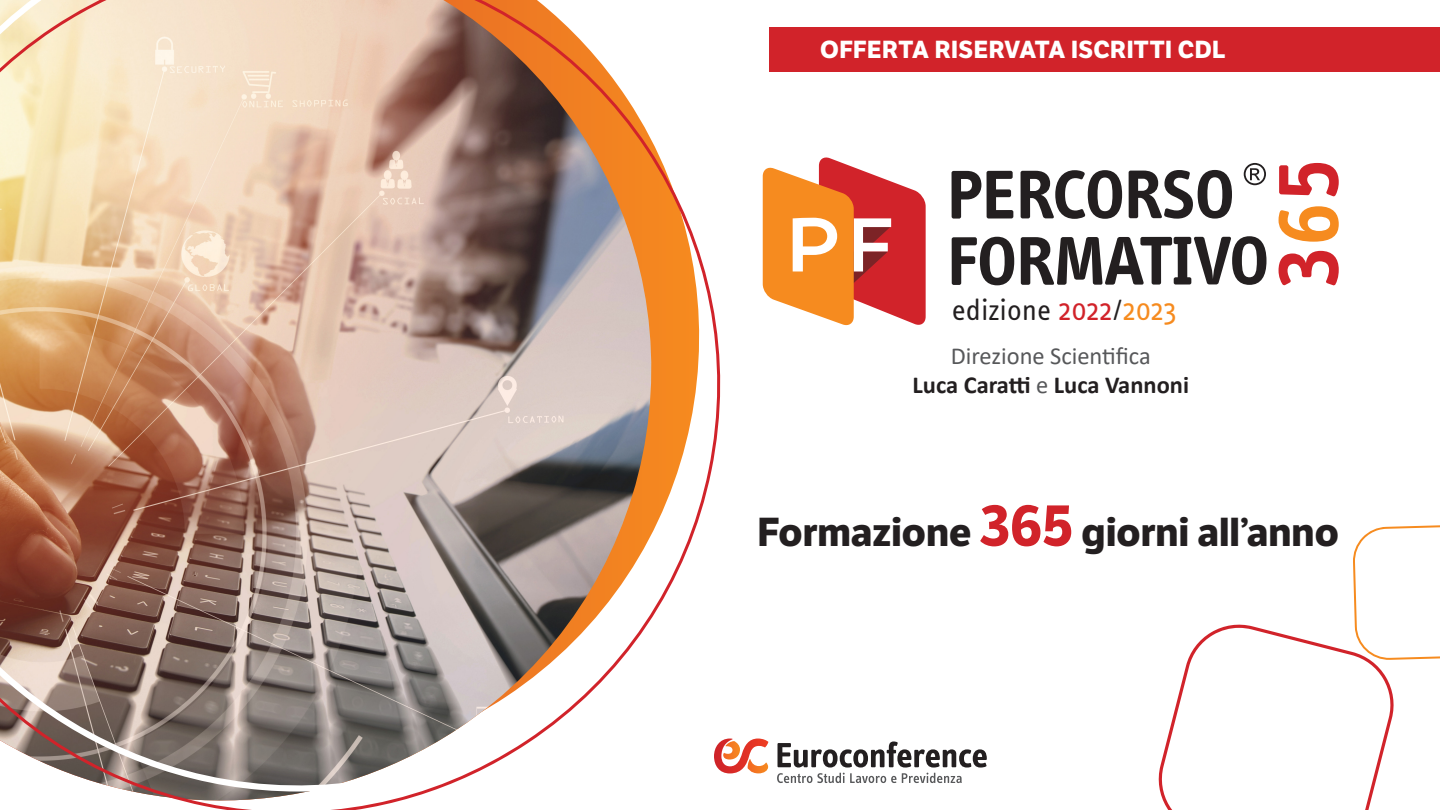
<style>
.page{position:relative;width:1440px;height:810px;background:#fff}
.page>*{position:absolute;margin:0;border:0;box-sizing:border-box;transform-origin:0 0}
.t1{font:700 39.3px "LFT Etica";color:#231f20}
.t2{font:30.3px "Info Text OT";color:#231f20}
.t3{font:700 24.45px "Calibri";color:#231f20}
.t4{font:24.45px "Calibri";color:#57585a}
.t5{font:700 24px "LFT Etica";letter-spacing:.02em;color:#fff}
.s1{color:#d1232a}
.s2{color:#f68b1f}
.s3{font-weight:400;color:#57585a}
.s4{font-size:56.7px;color:#d1232a}
</style>
<div class="page">
<img style="left:0;top:0;width:734px;height:810px">
<svg style="left:1158px;top:525px;width:282px;height:285px"></svg>
<svg style="left:777px;top:741px;width:210px;height:42px"></svg>
<svg style="left:714px;top:739px;width:54px;height:34px"></svg>
<svg style="left:763px;top:157px;width:163px;height:169px"></svg>
<svg style="left:952px;top:171px;width:29px;height:48px"></svg>
<svg style="left:987px;top:171px;width:26px;height:48px"></svg>
<svg style="left:1021px;top:170px;width:101px;height:49px"></svg>
<svg style="left:1129px;top:170px;width:103px;height:49px"></svg>
<svg style="left:952px;top:237px;width:62px;height:48px"></svg>
<svg style="left:1021px;top:236px;width:246px;height:49px"></svg>
<svg style="left:1244px;top:163px;width:22px;height:22px"></svg>
<svg style="left:1279px;top:163px;width:60px;height:123px"></svg>
<div style="left:770px;top:27px;width:670px;height:44px;background:#d1232a"></div>
<p class="t5" style="left:820px;top:35px;width:407px">OFFERTA RISERVATA ISCRITTI CDL</p>
<p class="t2" style="left:952px;top:292px;width:226px">edizione <span class="s1">2022</span>/<span class="s2">2023</span></p>
<p class="t4" style="left:951px;top:338px;width:202px">Direzione Scientifica</p>
<p class="t3" style="left:913px;top:368px;width:278px">Luca Caratti <span class="s3">e</span> Luca Vannoni</p>
<p class="t1" style="left:758px;top:508px;width:583px">Formazione <span class="s4">365</span> giorni all’anno</p>
</div>
